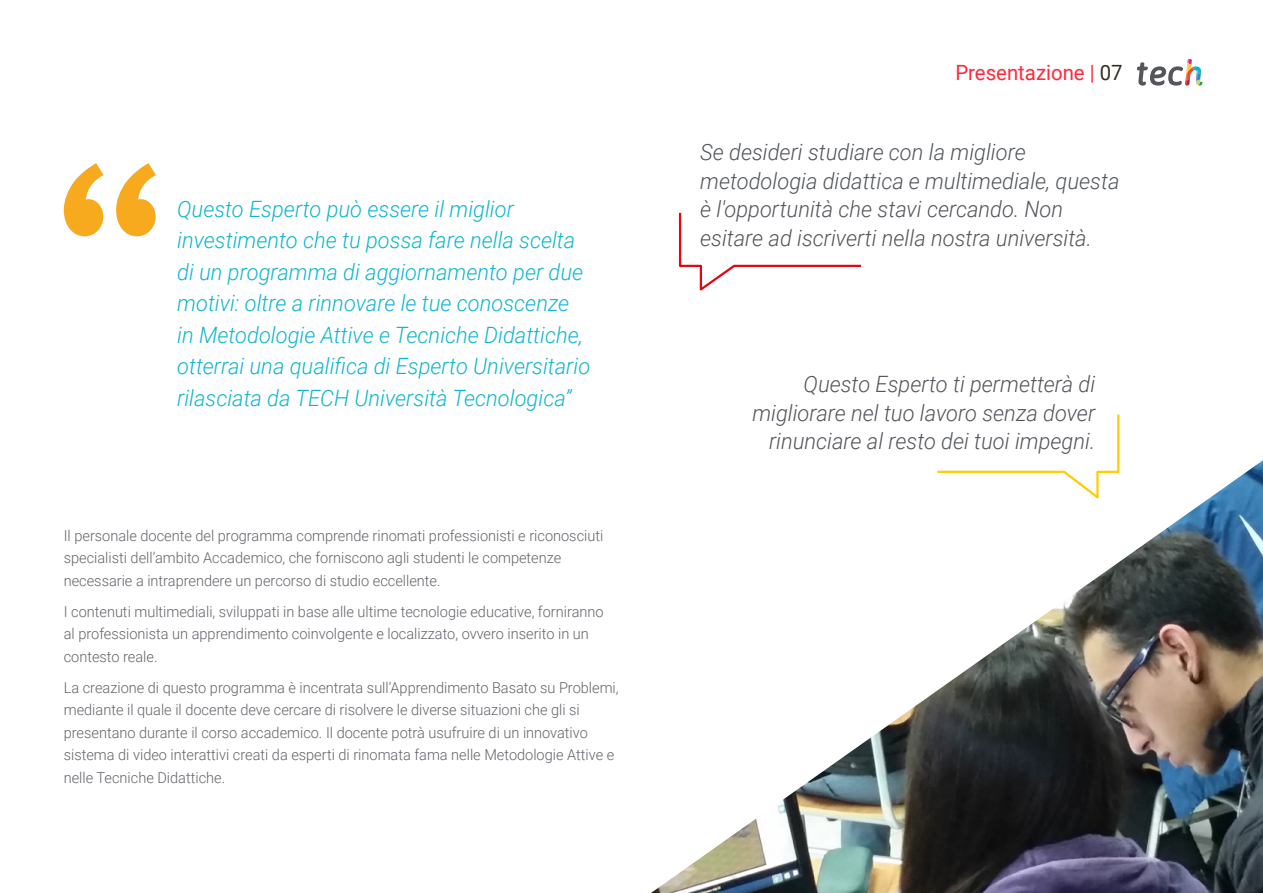
<style>
.page{position:relative;width:1263px;height:893px;background:#fff}
.page>*{position:absolute;margin:0;border:0;box-sizing:border-box;transform-origin:0 0}
.t1{font:italic 300 22.5px/31.5px "Roboto";color:#0fb6cf}
.t2{font:italic 300 22.5px/28.5px "Roboto";color:#52555b;text-align:right}
.t3{font:21px "Roboto";color:#ff293a}
.t4{font:300 15px/22.5px "Roboto";color:#61646a}
.s1{color:#312e20}
</style>
<div class="page">
<img style="left:651px;top:460px;width:612px;height:433px">
<svg style="left:1137px;top:59px;width:65px;height:27px"></svg>
<svg style="left:64px;top:163px;width:92px;height:73px"></svg>
<svg style="left:935px;top:414px;width:185px;height:88px"></svg>
<svg style="left:678px;top:212px;width:183px;height:79px"></svg>
<p class="t1" style="left:177px;top:192px;width:415px">Questo Esperto può essere il miglior investimento che tu possa fare nella scelta di un programma di aggiornamento per due motivi: oltre a rinnovare le tue conoscenze in Metodologie Attive e Tecniche Didattiche, otterrai una qualifica di Esperto Universitario rilasciata da TECH Università Tecnologica”</p>
<p class="t4" style="left:64px;top:523px;width:541px">Il personale docente del programma comprende rinomati professionisti e riconosciuti specialisti dell’ambito Accademico, che forniscono agli studenti le competenze necessarie a intraprendere un percorso di studio eccellente.</p>
<p class="t4" style="left:64px;top:599px;width:541px">I contenuti multimediali, sviluppati in base alle ultime tecnologie educative, forniranno al professionista un apprendimento coinvolgente e localizzato, ovvero inserito in un contesto reale.</p>
<p class="t4" style="left:64px;top:675px;width:556px">La creazione di questo programma è incentrata sull’Apprendimento Basato su Problemi, mediante il quale il docente deve cercare di risolvere le diverse situazioni che gli si presentano durante il corso accademico. Il docente potrà usufruire di un innovativo sistema di video interattivi creati da esperti di rinomata fama nelle Metodologie Attive e nelle Tecniche Didattiche.</p>
<h2 class="t3" style="left:955px;top:57px;width:169px">Presentazione | <span class="s1">07</span></h2>
<h1 class="t2" style="left:700px;top:137px;width:421px;text-align:left">Se desideri studiare con la migliore metodologia didattica e multimediale, questa è l'opportunità che stavi cercando. Non esitare ad iscriverti nella nostra università.</h1>
<h1 class="t2" style="left:752px;top:369px;width:344px">Questo Esperto ti permetterà di migliorare nel tuo lavoro senza dover rinunciare al resto dei tuoi impegni.</h1>
</div>
